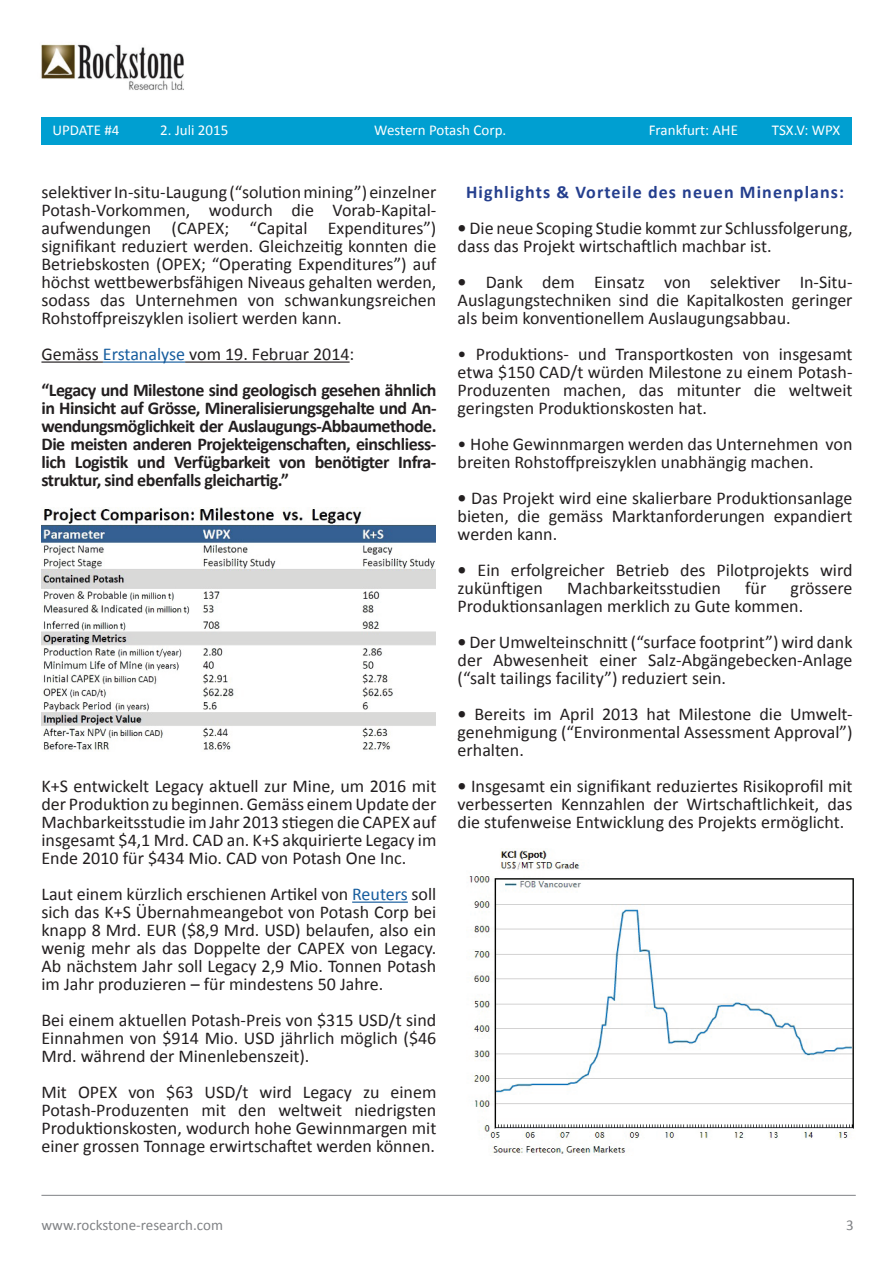
<style>
.page{position:relative;width:893px;height:1263px;background:#fff}
.page>*{position:absolute;margin:0;border:0;box-sizing:border-box;transform-origin:0 0}
.t1{font:18px/18px "Calibri";color:#231f20;text-align:justify}
.t2{font:700 18px/18px "Calibri";letter-spacing:-.025em;color:#231f20}
.t3{font:700 18px "Calibri";letter-spacing:.06em;color:#253f8e}
.t4{font:15px "Calibri";color:#fff}
.t5{font:15px "Calibri";color:#808285}
.s1{font-weight:400}
.s2{font-weight:400;color:#175d9e}
.s3{color:#175d9e}
.s4{font-weight:700}
</style>
<div class="page">
<hr style="left:41px;top:361px;width:62px;height:2px;background:#231f20">
<hr style="left:103px;top:361px;width:82px;height:2px;background:#175d9e">
<hr style="left:185px;top:361px;width:165px;height:2px;background:#231f20">
<hr style="left:352px;top:901px;width:56px;height:2px;background:#175d9e">
<img style="left:41px;top:44px;width:143px;height:46px">
<div style="left:41px;top:117px;width:810px;height:28px;background:#009fd1"></div>
<hr style="left:41px;top:1195px;width:815px;height:1px;background:#808285">
<img style="left:469px;top:850px;width:385px;height:305px">
<img style="left:41px;top:507px;width:395px;height:243px">
<p class="t4" style="left:53px;top:120px;width:68px">UPDATE #4</p>
<p class="t4" style="left:160px;top:120px;width:70px">2. Juli 2015</p>
<p class="t4" style="left:374px;top:120px;width:134px">Western Potash Corp.</p>
<p class="t4" style="left:649px;top:120px;width:91px">Frankfurt: AHE</p>
<p class="t4" style="left:772px;top:120px;width:70px">TSX.V: WPX</p>
<p class="t1" style="left:41px;top:183px;width:396px">selektiver In-situ-Laugung (“solution mining”) einzelner Potash-Vorkommen, wodurch die Vorab-Kapital&shy;aufwendungen (CAPEX; “Capital Expenditures”) signifikant reduziert werden. Gleichzeitig konnten die Betriebskosten (OPEX; “Operating Expenditures”) auf höchst wettbewerbsfähigen Niveaus gehalten werden, sodass das Unternehmen von schwankungsreichen Rohstoffpreiszyklen isoliert werden kann.</p>
<p class="t2" style="left:41px;top:336px;width:396px;line-height:36px"><span class="s1">Gemäss</span> <span class="s2">Erstanalyse</span> <span class="s1">vom 19. Februar 2014:<br></span>“Legacy und Milestone sind geologisch gesehen ähnlich</p>
<p class="t2" style="left:41px;top:399px;width:397px;text-align:justify">in Hinsicht auf Grösse, Mineralisierungsgehalte und An&shy;wendungsmöglichkeit der Auslaugungs-Abbaumethode.<br>Die meisten anderen Projekteigenschaften, einschliess&shy;lich Logistik und Verfügbarkeit von benötigter Infra&shy;struktur, sind ebenfalls gleichartig.”</p>
<p class="t1" style="left:41px;top:777px;width:396px">K+S entwickelt Legacy aktuell zur Mine, um 2016 mit der Produktion zu beginnen. Gemäss einem Update der Machbarkeitsstudie im Jahr 2013 stiegen die CAPEX auf insgesamt $4,1 Mrd. CAD an. K+S akquirierte Legacy im Ende 2010 für $434 Mio. CAD von Potash One Inc.</p>
<p class="t1" style="left:41px;top:885px;width:396px">Laut einem kürzlich erschienen Artikel von <span class="s3">Reuters</span> soll sich das K+S Übernahmeangebot von Potash Corp bei knapp 8 Mrd. EUR ($8,9 Mrd. USD) belaufen, also ein wenig mehr als das Doppelte der CAPEX von Legacy.<br>Ab nächstem Jahr soll Legacy 2,9 Mio. Tonnen Potash im Jahr produzieren – für mindestens 50 Jahre.</p>
<p class="t1" style="left:41px;top:1011px;width:396px">Bei einem aktuellen Potash-Preis von $315 USD/t sind Einnahmen von $914 Mio. USD jährlich möglich ($46<br>Mrd. während der Minenlebenszeit).</p>
<p class="t1" style="left:41px;top:1083px;width:396px">Mit OPEX von $63 USD/t wird Legacy zu einem Potash-Produzenten mit den weltweit niedrigsten Produktionskosten, wodurch hohe Gewinnmargen mit einer grossen Tonnage erwirtschaftet werden können.</p>
<p class="t3" style="left:466px;top:181px;width:379px">Highlights &amp; Vorteile des neuen Minenplans:</p>
<p class="t1" style="left:458px;top:219px;width:396px"><span class="s4">•</span> Die neue Scoping Studie kommt zur Schlussfolgerung, dass das Projekt wirtschaftlich machbar ist.</p>
<p class="t1" style="left:458px;top:273px;width:396px"><span class="s4">•</span> Dank dem Einsatz von selektiver In-Situ-Auslagungstechniken sind die Kapitalkosten geringer als beim konventionellem Auslaugungsabbau.</p>
<p class="t1" style="left:458px;top:345px;width:396px">• Produktions- und Transportkosten von insgesamt etwa $150 CAD/t würden Milestone zu einem Potash-Produzenten machen, das mitunter die weltweit geringsten Produktionskosten hat.</p>
<p class="t1" style="left:458px;top:435px;width:396px">• Hohe Gewinnmargen werden das Unternehmen von breiten Rohstoffpreiszyklen unabhängig machen.</p>
<p class="t1" style="left:458px;top:489px;width:396px"><span class="s4">•</span> Das Projekt wird eine skalierbare Produktionsanlage bieten, die gemäss Marktanforderungen expandiert werden kann.</p>
<p class="t1" style="left:458px;top:561px;width:396px"><span class="s4">•</span> Ein erfolgreicher Betrieb des Pilotprojekts wird zukünftigen</p>
<p class="t1" style="left:567px;top:579px;width:155px">Machbarkeitsstudien</p>
<p class="t1" style="left:745px;top:579px;width:23px">für</p>
<p class="t1" style="left:458px;top:579px;width:396px;text-indent:333px">grössere<br>Produktionsanlagen merklich zu Gute kommen.</p>
<p class="t1" style="left:458px;top:633px;width:396px"><span class="s4">•</span> Der Umwelteinschnitt (“surface footprint”) wird dank der Abwesenheit einer Salz-Abgängebecken-Anlage (“salt tailings facility”) reduziert sein.</p>
<p class="t1" style="left:458px;top:705px;width:396px"><span class="s4">•</span> Bereits im April 2013 hat Milestone die Umwelt&shy;genehmigung (“Environmental Assessment Approval”) erhalten.</p>
<p class="t1" style="left:458px;top:777px;width:396px"><span class="s4">•</span> Insgesamt ein signifikant reduziertes Risikoprofil mit verbesserten Kennzahlen der Wirtschaftlichkeit, das die stufenweise Entwicklung des Projekts ermöglicht.</p>
<p class="t5" style="left:41px;top:1215px;width:183px">www.rockstone-research.com</p>
<p class="t5" style="left:846px;top:1215px;width:9px">3</p>
</div>
